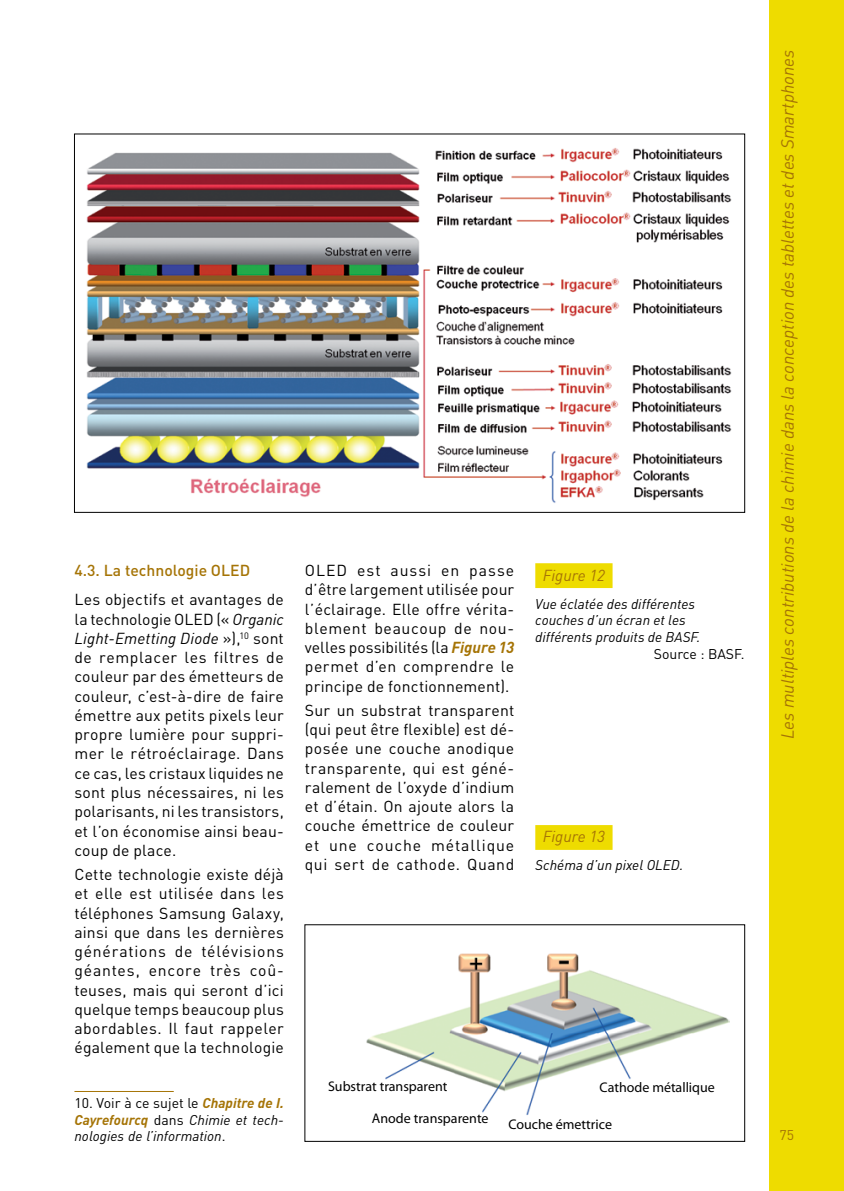
<style>
.page{position:relative;width:844px;height:1191px;background:#fff}
.page>*{position:absolute;margin:0;border:0;box-sizing:border-box;transform-origin:0 0}
.t1{font:italic 17.5px "DIN";color:#a57406}
._04-Texte_courant{font:15.75px/19.2px "DIN";letter-spacing:.015em;color:#000;text-align:justify}
._7-inter_2{font:500 15.75px "DIN";color:#a57406}
._05_legende_numero{font:italic 15.75px "DIN";color:#a57406}
._05-legendes{font:italic 14px/16.8px "DIN";color:#000}
._11-Notes{font:italic 14px/16.6px "DIN";color:#000;text-align:justify}
.t2{font:14px "Myriad Pro";color:#000}
.Credit_photo{font:14px "DIN";color:#000}
.t3{font:14px "DIN";color:#a57406}
.s1{font-style:italic}
.s2{font-style:normal}
.s3{font-weight:700;color:#a57406}
.s4{font-weight:700;font-style:italic;color:#a57406}
</style>
<div class="page">
<div style="left:769px;top:0;width:74px;height:1191px;background:#eedc00"></div>
<hr style="left:74px;top:1091px;width:100px;height:1px;background:#a57406">
<img style="left:87px;top:148px;width:645px;height:355px">
<div style="left:535px;top:563px;width:77px;height:25px;background:#eedc00"></div>
<img style="left:366px;top:953px;width:363px;height:162px">
<div style="left:535px;top:825px;width:77px;height:25px;background:#eedc00"></div>
<p class="_7-inter_2" style="left:74px;top:560px;width:177px">4.3. La technologie OLED</p>
<p class="_04-Texte_courant" style="left:74px;top:590px;width:211px">Les objectifs et avantages de la technologie OLED (« <span class="s1">Organic Light-Emetting Diode</span> »),<sup>10</sup> sont de remplacer les filtres de couleur par des émetteurs de couleur, c’est-à-dire de faire émettre aux petits pixels leur propre lumière pour suppri&shy;mer le rétroéclairage. Dans ce cas, les cristaux liquides ne sont plus nécessaires, ni les polarisants, ni les transistors, et l’on économise ainsi beau&shy;coup de place.</p>
<p class="_04-Texte_courant" style="left:74px;top:864px;width:211px">Cette technologie existe déjà et elle est utilisée dans les téléphones Samsung Galaxy, ainsi que dans les dernières générations de télévisions géantes, encore très coû&shy;teuses, mais qui seront d’ici quelque temps beaucoup plus abordables. Il faut rappeler également que la technologie</p>
<p class="_11-Notes" style="left:74px;top:1094px;width:211px"><span class="s2">10. Voir à ce sujet le</span> <span class="s3">Chapitre de I.<br>Cayrefourcq</span> <span class="s2">dans</span> Chimie et tech&shy;nologies de l’information<span class="s2">.</span></p>
<p class="_04-Texte_courant" style="left:305px;top:560px;width:211px">OLED est aussi en passe d’être largement utilisée pour l’éclairage. Elle offre vérita&shy;blement beaucoup de nou&shy;velles possibilités (la <span class="s4">Figure 13 </span>permet d’en comprendre le principe de fonctionnement).</p>
<p class="_04-Texte_courant" style="left:305px;top:700px;width:211px">Sur un substrat transparent (qui peut être flexible) est dé&shy;posée une couche anodique transparente, qui est géné&shy;ralement de l’oxyde d’indium et d’étain. On ajoute alors la couche émettrice de couleur et une couche métallique qui sert de cathode. Quand</p>
<p class="_05_legende_numero" style="left:542px;top:565px;width:64px">Figure 12</p>
<p class="_05-legendes" style="left:535px;top:595px;width:167px">Vue éclatée des différentes couches d’un écran et les différents produits de BASF.</p>
<p class="Credit_photo" style="left:653px;top:645px;width:92px">Source : BASF.</p>
<p class="_05_legende_numero" style="left:542px;top:827px;width:64px">Figure 13</p>
<p class="_05-legendes" style="left:535px;top:856px;width:150px">Schéma d’un pixel OLED.</p>
<p class="t2" style="left:328px;top:1077px;width:121px">Substrat transparent</p>
<p class="t2" style="left:372px;top:1110px;width:118px">Anode transparente</p>
<p class="t2" style="left:599px;top:1078px;width:117px">Cathode métallique</p>
<p class="t2" style="left:508px;top:1115px;width:105px">Couche émettrice</p>
<p class="t1" style="left:776px;top:739px;width:691px;rotate:-90deg">Les multiples contributions de la chimie dans la conception des tablettes et des Smartphones</p>
<p class="t3" style="left:779px;top:1125px;width:16px">75</p>
</div>
